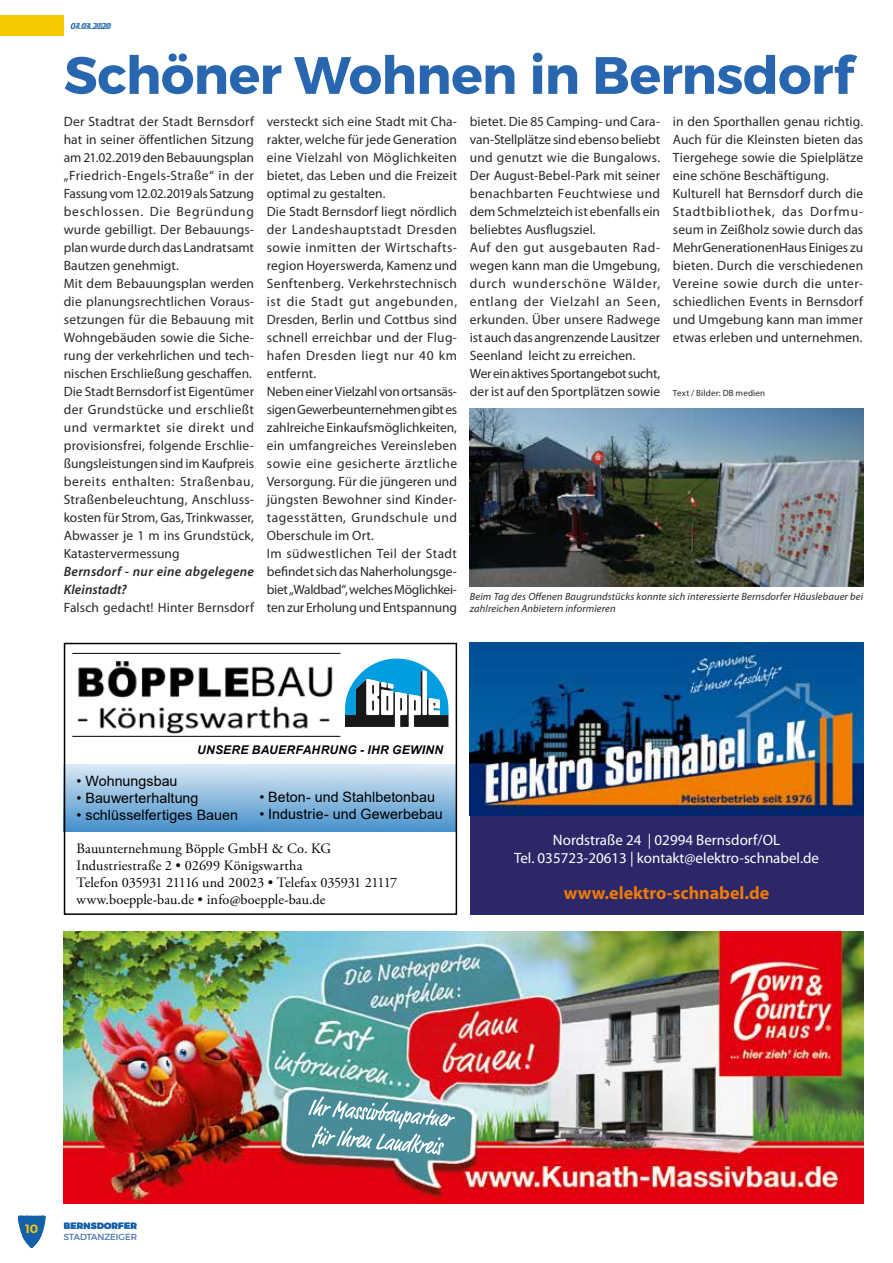
<style>
.page{position:relative;width:893px;height:1263px;background:#fff}
.page>*{position:absolute;margin:0;border:0;box-sizing:border-box;transform-origin:0 0}
.t1{font:700 52.5px "Montserrat";letter-spacing:-.015em;color:#2966b0}
.t2{font:700 18px "Myriad Pro";color:#ef7a05}
.t3{font:15px/18px "Myriad Pro";color:#fff;text-align:center}
.t4{font:14.25px/17.1px "Adobe Garamond Pro";letter-spacing:.005em;color:#000}
.t5{font:14.25px "Arial";letter-spacing:.005em;color:#000}
.t6{font:13.5px/18px "Myriad Pro";letter-spacing:.01em;color:#282827}
.t7{font:italic 600 13.5px/18px "Myriad Pro";letter-spacing:.025em;color:#282827}
.t8{font:italic 700 12px "Arial";letter-spacing:.025em;color:#000}
.t9{font:600 12px "Montserrat";color:#f6ca00}
.t10{font:italic 10.5px/12.6px "Myriad Pro";letter-spacing:.01em;color:#282827}
.t11{font:9px "Myriad Pro";letter-spacing:.02em;color:#282827}
.t12{font:italic 9px "Myriad Pro";letter-spacing:.005em;color:#1560ab}
.t13{font:800 9px "Montserrat";letter-spacing:.025em;color:#1560ab}
.t14{font:300 8.7px "Montserrat";color:#537abd}
</style>
<div class="page">
<svg style="left:18px;top:1215px;width:28px;height:33px"></svg>
<div style="left:0;top:15px;width:64px;height:21px;background:#f5c800"></div>
<img style="left:64px;top:931px;width:799px;height:272px">
<svg style="left:308px;top:1096px;width:147px;height:59px;background:#75a7b1"></svg>
<div style="left:470px;top:643px;width:393px;height:272px;background:#2b2769"></div>
<img style="left:470px;top:643px;width:393px;height:172px">
<div style="left:64px;top:764px;width:393px;height:67px;background:linear-gradient(to bottom,#ddeaf5,#4691cb)"></div>
<img style="left:77px;top:661px;width:256px;height:73px">
<div style="left:64px;top:643px;width:393px;height:272px;border:2px solid #000"></div>
<hr style="left:72px;top:653px;width:268px;height:1px;background:#000">
<hr style="left:72px;top:736px;width:268px;height:1px;background:#000">
<svg style="left:345px;top:658px;width:103px;height:69px"></svg>
<img style="left:470px;top:408px;width:393px;height:179px">
<p class="t12" style="left:76px;top:20px;width:37px">4.04.2020</p>
<h1 class="t1" style="left:64px;top:43px;width:791px">Schöner Wohnen in Bernsdorf</h1>
<p class="t12" style="left:71px;top:20px;width:41px">07.03.2020</p>
<p class="t6" style="left:64px;top:112px;width:192px">Der Stadtrat der Stadt Bernsdorf hat in seiner öffentlichen Sitzung am 21.02.2019 den Bebauungsplan „Friedrich-Engels-Straße“ in der<br>Fassung vom 12.02.2019 als Satzung beschlossen. Die Begründung wurde gebilligt. Der Bebauungs&shy;plan wurde durch das Landratsamt<br>Bautzen genehmigt.<br>Mit dem Bebauungsplan werden die planungsrechtlichen Voraus&shy;setzungen für die Bebauung mit<br>Wohngebäuden sowie die Siche&shy;rung der verkehrlichen und tech&shy;nischen Erschließung geschaffen.<br>Die Stadt Bernsdorf ist Eigentümer der Grundstücke und erschließt und vermarktet sie direkt und provisionsfrei, folgende Erschlie&shy;ßungsleistungen sind im Kaufpreis bereits enthalten: Straßenbau,<br>Straßenbeleuchtung, Anschluss&shy;kosten für Strom, Gas, Trinkwasser,<br>Abwasser je 1 m ins Grundstück,<br>Katastervermessung</p>
<p class="t7" style="left:64px;top:562px;width:192px">Bernsdorf - nur eine abgelegene<br>Kleinstadt?</p>
<p class="t6" style="left:64px;top:598px;width:192px">Falsch gedacht! Hinter Bernsdorf</p>
<p class="t6" style="left:267px;top:112px;width:192px">versteckt sich eine Stadt mit Cha&shy;rakter, welche für jede Generation eine Vielzahl von Möglichkeiten bietet, das Leben und die Freizeit optimal zu gestalten.<br>Die Stadt Bernsdorf liegt nördlich der Landeshauptstadt Dresden sowie inmitten der Wirtschafts&shy;region Hoyerswerda, Kamenz und<br>Senftenberg. Verkehrstechnisch ist die Stadt gut angebunden,<br>Dresden, Berlin und Cottbus sind schnell erreichbar und der Flug&shy;hafen Dresden liegt nur 40 km entfernt.<br>Neben einer Vielzahl von ortsansäs&shy;sigen Gewerbeunternehmen gibt es zahlreiche Einkaufsmöglichkeiten, ein umfangreiches Vereinsleben sowie eine gesicherte ärztliche<br>Versorgung. Für die jüngeren und jüngsten Bewohner sind Kinder&shy;tagesstätten, Grundschule und<br>Oberschule im Ort.<br>Im südwestlichen Teil der Stadt befindet sich das Naherholungsge&shy;biet „Waldbad“, welches Möglichkei&shy;ten zur Erholung und Entspannung</p>
<p class="t6" style="left:470px;top:112px;width:192px">bietet. Die 85 Camping- und Cara&shy;van-Stellplätze sind ebenso beliebt und genutzt wie die Bungalows.<br>Der August-Bebel-Park mit seiner benachbarten Feuchtwiese und dem Schmelzteich ist ebenfalls ein beliebtes Ausflugsziel.<br>Auf den gut ausgebauten Rad&shy;wegen kann man die Umgebung, durch wunderschöne Wälder, entlang der Vielzahl an Seen, erkunden. Über unsere Radwege ist auch das angrenzende Lausitzer<br>Seenland leicht zu erreichen.<br>Wer ein aktives Sportangebot sucht, der ist auf den Sportplätzen sowie</p>
<p class="t6" style="left:673px;top:112px;width:192px">in den Sporthallen genau richtig.<br>Auch für die Kleinsten bieten das<br>Tiergehege sowie die Spielplätze eine schöne Beschäftigung.<br>Kulturell hat Bernsdorf durch die<br>Stadtbibliothek, das Dorfmu&shy;seum in Zeißholz sowie durch das<br>MehrGenerationenHaus Einiges zu bieten. Durch die verschiedenen<br>Vereine sowie durch die unter&shy;schiedlichen Events in Bernsdorf und Umgebung kann man immer etwas erleben und unternehmen.</p>
<p class="t11" style="left:673px;top:387px;width:94px">Text / Bilder: DB medien</p>
<p class="t10" style="left:470px;top:590px;width:395px">Beim Tag des Offenen Baugrundstücks konnte sich interessierte Bernsdorfer Häuslebauer bei zahlreichen Anbietern informieren</p>
<p class="t8" style="left:197px;top:742px;width:247px">UNSERE BAUERFAHRUNG - IHR GEWINN</p>
<p class="t5" style="left:77px;top:771px;width:102px">• Wohnungsbau</p>
<p class="t5" style="left:77px;top:788px;width:123px">• Bauwerterhaltung</p>
<p class="t5" style="left:77px;top:805px;width:163px">• schlüsselfertiges Bauen</p>
<p class="t5" style="left:259px;top:787px;width:177px">• Beton- und Stahlbetonbau</p>
<p class="t5" style="left:259px;top:804px;width:185px">• Industrie- und Gewerbebau</p>
<p class="t4" style="left:77px;top:840px;width:322px">Bauunternehmung Böpple GmbH &amp; Co. KG Industriestraße 2 • 02699 Königswartha<br>Telefon 035931 21116 und 20023 • Telefax 035931 21117 www.boepple-bau.de • info@boepple-bau.de</p>
<p class="t3" style="left:514px;top:831px;width:307px">Nordstraße 24 | 02994 Bernsdorf/OL<br>Tel. 035723-20613 | kontakt@elektro-schnabel.de</p>
<h2 class="t2" style="left:564px;top:881px;width:207px">www.elektro-schnabel.de</h2>
<p class="t9" style="left:25px;top:1221px;width:15px">10</p>
<p class="t13" style="left:64px;top:1220px;width:75px">BERNSDORFER</p>
<p class="t14" style="left:64px;top:1231px;width:75px">STADTANZEIGER</p>
</div>
